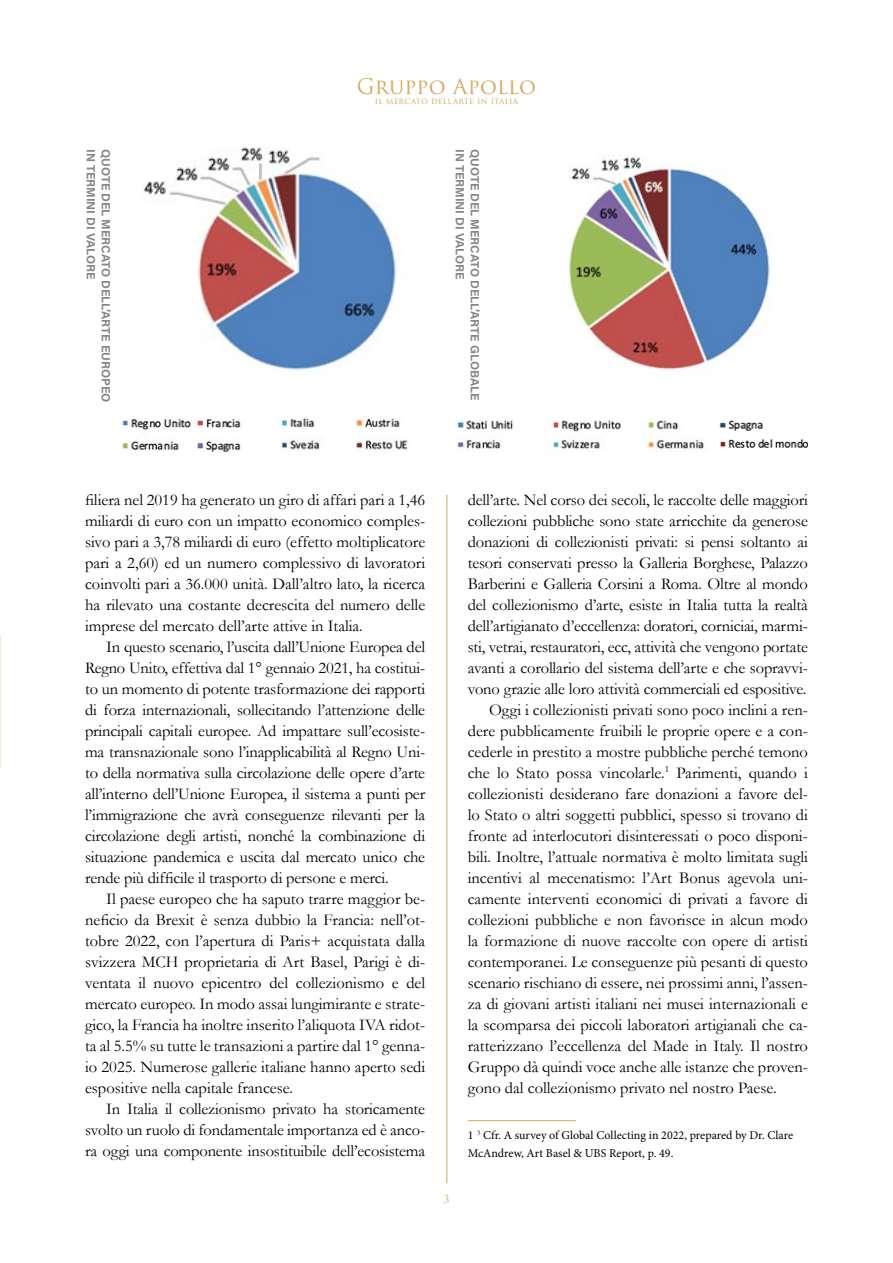
<style>
.page{position:relative;width:893px;height:1263px;background:#fff}
.page>*{position:absolute;margin:0;border:0;box-sizing:border-box;transform-origin:0 0}
.t1{font:20.85px "Trajan Pro 3";letter-spacing:.01em;color:#d4a95e}
.List_Paragraph{font:16.5px/21px "Garamond";letter-spacing:-.01em;color:#000;text-align:justify}
.t2{font:12px "Acumin Variable Concept";color:#878787}
.t3{font:12px/18px "Minion Pro";color:#000}
.t4{font:10.5px "Trajan Pro 3";color:#d4a95e}
.t5{font:8.4px "Trajan Pro 3";letter-spacing:.025em;color:#d4a95e}
</style>
<div class="page">
<hr style="left:468px;top:1120px;width:108px;height:1px;background:#d4a95e">
<hr style="left:446px;top:495px;width:1px;height:688px;background:#d4a95e">
<img style="left:144px;top:147px;width:252px;height:223px">
<img style="left:281px;top:415px;width:127px;height:35px">
<img style="left:122px;top:419px;width:119px;height:33px">
<img style="left:569px;top:155px;width:201px;height:215px">
<img style="left:457px;top:420px;width:247px;height:29px">
<img style="left:719px;top:420px;width:45px;height:11px">
<img style="left:720px;top:439px;width:88px;height:9px">
<p class="t1" style="left:357px;top:72px;width:181px">Gruppo Apollo</p>
<p class="t5" style="left:375px;top:95px;width:145px">il mercato dell’arte in italia</p>
<p class="t2" style="left:99px;top:149px;width:132px;rotate:90deg">IN TERMINI DI VALORE</p>
<p class="t2" style="left:114px;top:149px;width:255px;rotate:90deg">QUOTE DEL MERCATO DELL’ARTE EUROPEO</p>
<p class="t2" style="left:468px;top:149px;width:132px;rotate:90deg">IN TERMINI DI VALORE</p>
<p class="t2" style="left:483px;top:149px;width:253px;rotate:90deg">QUOTE DEL MERCATO DELL’ARTE GLOBALE</p>
<p class="List_Paragraph" style="left:85px;top:489px;width:342px">filiera nel 2019 ha generato un giro di affari pari a 1,46 miliardi di euro con un impatto economico comples&shy;sivo pari a 3,78 miliardi di euro (effetto moltiplicatore pari a 2,60) ed un numero complessivo di lavoratori coinvolti pari a 36.000 unità. Dall’altro lato, la ricerca ha rilevato una costante decrescita del numero delle imprese del mercato dell’arte attive in Italia.</p>
<p class="List_Paragraph" style="left:85px;top:636px;width:342px;text-indent:21px">In questo scenario, l’uscita dall’Unione Europea del Regno Unito, effettiva dal 1° gennaio 2021, ha costitui&shy;to un momento di potente trasformazione dei rapporti di forza internazionali, sollecitando l’attenzione delle principali capitali europee. Ad impattare sull’ecosiste&shy;ma transnazionale sono l’inapplicabilità al Regno Uni&shy;to della normativa sulla circolazione delle opere d’arte all’interno dell’Unione Europea, il sistema a punti per l’immigrazione che avrà conseguenze rilevanti per la circolazione degli artisti, nonché la combinazione di situazione pandemica e uscita dal mercato unico che rende più difficile il trasporto di persone e merci.</p>
<p class="List_Paragraph" style="left:85px;top:888px;width:342px;text-indent:21px">Il paese europeo che ha saputo trarre maggior be&shy;neficio da Brexit è senza dubbio la Francia: nell’ot&shy;tobre 2022, con l’apertura di Paris+ acquistata dalla svizzera MCH proprietaria di Art Basel, Parigi è di&shy;ventata il nuovo epicentro del collezionismo e del mercato europeo. In modo assai lungimirante e strate&shy;gico, la Francia ha inoltre inserito l’aliquota IVA ridot&shy;ta al 5.5% su tutte le transazioni a partire dal 1° genna&shy;io 2025. Numerose gallerie italiane hanno aperto sedi espositive nella capitale francese.</p>
<p class="List_Paragraph" style="left:85px;top:1098px;width:342px;text-indent:21px">In Italia il collezionismo privato ha storicamente svolto un ruolo di fondamentale importanza ed è anco&shy;ra oggi una componente insostituibile dell’ecosistema</p>
<p class="t4" style="left:443px;top:1192px;width:7px">3</p>
<p class="List_Paragraph" style="left:468px;top:489px;width:342px">dell’arte. Nel corso dei secoli, le raccolte delle maggiori collezioni pubbliche sono state arricchite da generose donazioni di collezionisti privati: si pensi soltanto ai tesori conservati presso la Galleria Borghese, Palazzo Barberini e Galleria Corsini a Roma. Oltre al mondo del collezionismo d’arte, esiste in Italia tutta la realtà dell’artigianato d’eccellenza: doratori, corniciai, marmi&shy;sti, vetrai, restauratori, ecc, attività che vengono portate avanti a corollario del sistema dell’arte e che sopravvi&shy;vono grazie alle loro attività commerciali ed espositive.</p>
<p class="List_Paragraph" style="left:468px;top:699px;width:342px;text-indent:21px">Oggi i collezionisti privati sono poco inclini a ren&shy;dere pubblicamente fruibili le proprie opere e a con&shy;cederle in prestito a mostre pubbliche perché temono che lo Stato possa vincolarle.<sup>1</sup> Parimenti, quando i collezionisti desiderano fare donazioni a favore del&shy;lo Stato o altri soggetti pubblici, spesso si trovano di fronte ad interlocutori disinteressati o poco disponi&shy;bili. Inoltre, l’attuale normativa è molto limitata sugli incentivi al mecenatismo: l’Art Bonus agevola uni&shy;camente interventi economici di privati a favore di collezioni pubbliche e non favorisce in alcun modo la formazione di nuove raccolte con opere di artisti contemporanei. Le conseguenze più pesanti di questo scenario rischiano di essere, nei prossimi anni, l’assen&shy;za di giovani artisti italiani nei musei internazionali e la scomparsa dei piccoli laboratori artigianali che ca&shy;ratterizzano l’eccellenza del Made in Italy. Il nostro Gruppo dà quindi voce anche alle istanze che proven&shy;gono dal collezionismo privato nel nostro Paese.</p>
<p class="t3" style="left:468px;top:1126px;width:327px">1 <sup>3</sup> Cfr. A survey of Global Collecting in 2022, prepared by Dr. Clare<br>McAndrew, Art Basel &amp; UBS Report, p. 49.</p>
</div>
